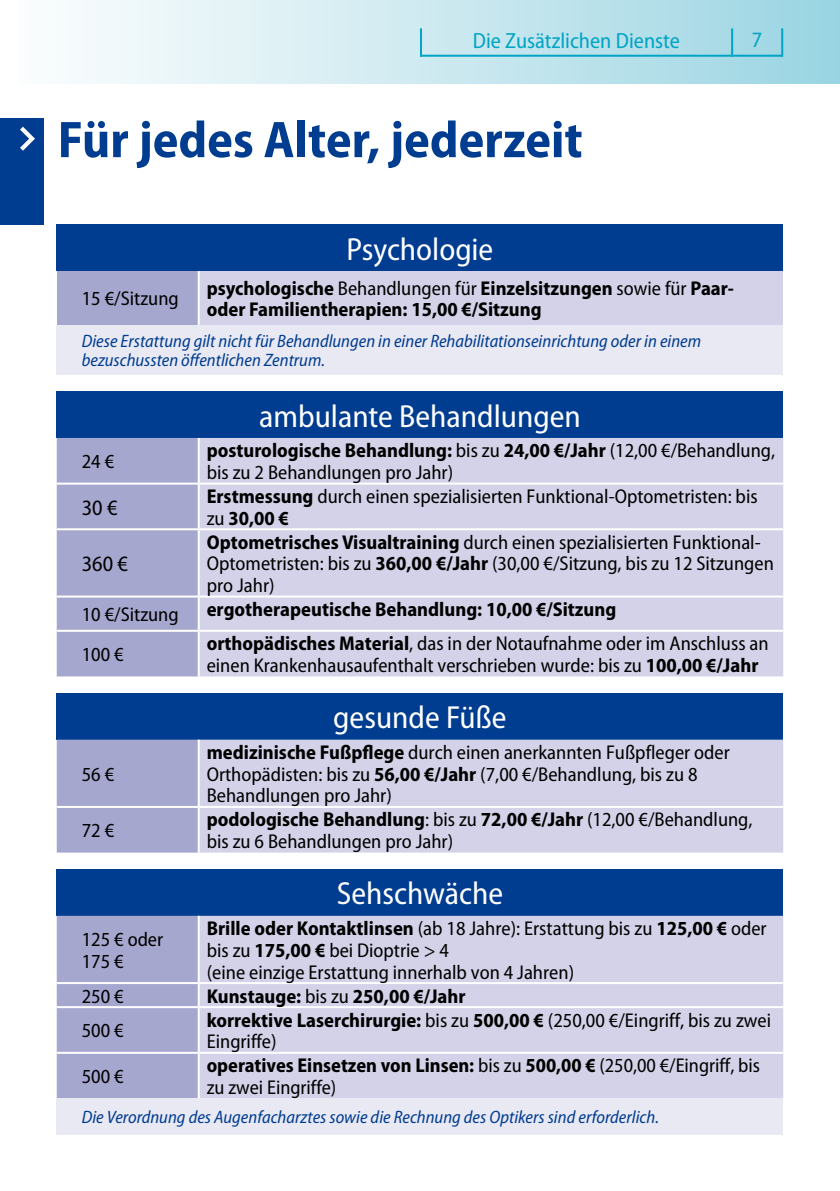
<style>
.page{position:relative;width:840px;height:1191px;background:#fff}
.page>*{position:absolute;margin:0;border:0;box-sizing:border-box;transform-origin:0 0}
.t1{font:700 semi-condensed 52px "Myriad Pro";color:#003c8f}
.t2{font:semi-condensed 32px "Myriad Pro";color:#fff}
.t3{font:semi-condensed 22px "Myriad Pro";color:#00a4c4}
.t4{font:semi-condensed 22px "Myriad Pro";color:#000}
.t5{font:semi-condensed 20px/21.6px "Myriad Pro";color:#000}
.t6{font:700 semi-condensed 20px/21.6px "Myriad Pro";color:#000}
.t7{font:italic semi-condensed 18px/19.4px "Myriad Pro";color:#003c8f}
.s1{font-weight:400}
.s2{font-weight:700}
</style>
<div class="page">
<div style="left:0;top:0;width:839px;height:84px;background:linear-gradient(to right,#fffffe,#9ad4e2)"></div>
<hr style="left:420px;top:55px;width:362px;height:2px;background:#00a4c4">
<hr style="left:420px;top:28px;width:2px;height:29px;background:#00a4c4">
<hr style="left:780px;top:28px;width:2px;height:29px;background:#00a4c4">
<hr style="left:730px;top:28px;width:2px;height:29px;background:#00a4c4">
<div style="left:0;top:0;width:17px;height:84px;background:#fff"></div>
<div style="left:57px;top:224px;width:725px;height:47px;background:#003c8f"></div>
<div style="left:57px;top:271px;width:141px;height:54px;background:#a6a7cf"></div>
<div style="left:198px;top:271px;width:584px;height:54px;background:#d3d2e8"></div>
<div style="left:57px;top:325px;width:725px;height:50px;background:#e9e9f4"></div>
<hr style="left:197px;top:271px;width:2px;height:54px;background:#fff">
<div style="left:57px;top:391px;width:725px;height:47px;background:#003c8f"></div>
<div style="left:57px;top:438px;width:140px;height:238px;background:#a6a7cf"></div>
<div style="left:199px;top:438px;width:583px;height:238px;background:#d3d2e8"></div>
<hr style="left:198px;top:482px;width:584px;height:2px;background:#fff">
<hr style="left:198px;top:528px;width:584px;height:2px;background:#fff">
<hr style="left:198px;top:595px;width:584px;height:2px;background:#fff">
<hr style="left:198px;top:630px;width:584px;height:2px;background:#fff">
<hr style="left:57px;top:482px;width:141px;height:2px;background:#fff">
<hr style="left:57px;top:528px;width:141px;height:2px;background:#fff">
<hr style="left:57px;top:595px;width:141px;height:2px;background:#fff">
<hr style="left:57px;top:630px;width:141px;height:2px;background:#fff">
<div style="left:57px;top:693px;width:725px;height:46px;background:#003c8f"></div>
<div style="left:57px;top:739px;width:140px;height:113px;background:#a6a7cf"></div>
<div style="left:199px;top:739px;width:583px;height:113px;background:#d3d2e8"></div>
<hr style="left:198px;top:806px;width:584px;height:2px;background:#fff">
<hr style="left:57px;top:806px;width:141px;height:2px;background:#fff">
<div style="left:57px;top:869px;width:725px;height:46px;background:#003c8f"></div>
<div style="left:57px;top:915px;width:140px;height:183px;background:#a6a7cf"></div>
<div style="left:199px;top:915px;width:583px;height:183px;background:#d3d2e8"></div>
<div style="left:57px;top:1098px;width:725px;height:36px;background:#e9e9f4"></div>
<hr style="left:198px;top:982px;width:584px;height:2px;background:#fff">
<hr style="left:198px;top:1006px;width:584px;height:2px;background:#fff">
<hr style="left:57px;top:982px;width:141px;height:2px;background:#fff">
<hr style="left:57px;top:1006px;width:141px;height:2px;background:#fff">
<hr style="left:57px;top:1051px;width:141px;height:2px;background:#fff">
<hr style="left:198px;top:1051px;width:584px;height:2px;background:#fff">
<div style="left:0;top:118px;width:44px;height:106px;background:#003c8f"></div>
<svg style="left:20px;top:127px;width:15px;height:24px"></svg>
<p class="t3" style="left:472px;top:28px;width:208px">Die Zusätzlichen Dienste</p>
<p class="t3" style="left:751px;top:28px;width:12px">7</p>
<h1 class="t1" style="left:58px;top:111px;width:526px">Für jedes Alter, jederzeit</h1>
<h2 class="t2" style="left:346px;top:232px;width:148px">Psychologie</h2>
<p class="t5" style="left:82px;top:288px;width:98px">15 €/Sitzung</p>
<p class="t6" style="left:207px;top:277px;width:528px">psychologische <span class="s1">Behandlungen für</span> Einzelsitzungen <span class="s1">sowie für</span> Paar&shy;oder Familientherapien: 15,00 €/Sitzung</p>
<p class="t7" style="left:82px;top:331px;width:620px">Diese Erstattung gilt nicht für Behandlungen in einer Rehabilitationseinrichtung oder in einem bezuschussten öffentlichen Zentrum.</p>
<h2 class="t2" style="left:259px;top:398px;width:323px">ambulante Behandlungen</h2>
<p class="t5" style="left:82px;top:451px;width:34px">24 €</p>
<p class="t5" style="left:207px;top:440px;width:569px"><span class="s2">posturologische Behandlung:</span> bis zu <span class="s2">24,00 €/Jahr</span> (12,00 €/Behandlung, bis zu 2 Behandlungen pro Jahr)</p>
<p class="t4" style="left:82px;top:495px;width:37px">30 €</p>
<p class="t5" style="left:206px;top:486px;width:552px"><span class="s2">Erstmessung</span> durch einen spezialisierten Funktional-Optometristen: bis zu <span class="s2">30,00 €</span></p>
<p class="t4" style="left:82px;top:552px;width:48px">360 €</p>
<p class="t5" style="left:206px;top:532px;width:568px"><span class="s2">Optometrisches Visualtraining</span> durch einen spezialisierten Funktional-<br>Optometristen: bis zu <span class="s2">360,00 €/Jahr</span> (30,00 €/Sitzung, bis zu 12 Sitzungen pro Jahr)</p>
<p class="t5" style="left:82px;top:604px;width:98px">10 €/Sitzung</p>
<p class="t6" style="left:206px;top:599px;width:411px">ergotherapeutische Behandlung: 10,00 €/Sitzung</p>
<p class="t5" style="left:82px;top:644px;width:43px">100 €</p>
<p class="t5" style="left:206px;top:633px;width:563px"><span class="s2">orthopädisches Material</span>, das in der Notaufnahme oder im Anschluss an einen Krankenhausaufenthalt verschrieben wurde: bis zu <span class="s2">100,00 €/Jahr</span></p>
<h2 class="t2" style="left:333px;top:700px;width:175px">gesunde Füße</h2>
<p class="t5" style="left:82px;top:763px;width:34px">56 €</p>
<p class="t5" style="left:207px;top:742px;width:524px"><span class="s2">medizinische Fußpflege</span> durch einen anerkannten Fußpfleger oder<br>Orthopädisten: bis zu <span class="s2">56,00 €/Jahr</span> (7,00 €/Behandlung, bis zu 8<br>Behandlungen pro Jahr)</p>
<p class="t5" style="left:82px;top:820px;width:34px">72 €</p>
<p class="t5" style="left:207px;top:809px;width:547px"><span class="s2">podologische Behandlung</span>: bis zu <span class="s2">72,00 €/Jahr</span> (12,00 €/Behandlung, bis zu 6 Behandlungen pro Jahr)</p>
<h2 class="t2" style="left:336px;top:876px;width:168px">Sehschwäche</h2>
<p class="t5" style="left:82px;top:929px;width:83px">125 € oder<br>175 €</p>
<p class="t5" style="left:207px;top:918px;width:561px"><span class="s2">Brille oder Kontaktlinsen</span> (ab 18 Jahre): Erstattung bis zu <span class="s2">125,00 €</span> oder bis zu <span class="s2">175,00 €</span> bei Dioptrie &gt; 4<br>(eine einzige Erstattung innerhalb von 4 Jahren)</p>
<p class="t5" style="left:82px;top:985px;width:43px">250 €</p>
<p class="t6" style="left:207px;top:985px;width:260px">Kunstauge: <span class="s1">bis zu</span> 250,00 €/Jahr</p>
<p class="t5" style="left:82px;top:1020px;width:43px">500 €</p>
<p class="t5" style="left:207px;top:1009px;width:565px"><span class="s2">korrektive Laserchirurgie:</span> bis zu <span class="s2">500,00 €</span> (250,00 €/Eingriff, bis zu zwei<br>Eingriffe)</p>
<p class="t5" style="left:82px;top:1066px;width:43px">500 €</p>
<p class="t5" style="left:206px;top:1055px;width:554px"><span class="s2">operatives Einsetzen von Linsen:</span> bis zu <span class="s2">500,00 €</span> (250,00 €/Eingriff, bis zu zwei Eingriffe)</p>
<p class="t7" style="left:82px;top:1108px;width:578px">Die Verordnung des Augenfacharztes sowie die Rechnung des Optikers sind erforderlich.</p>
</div>
